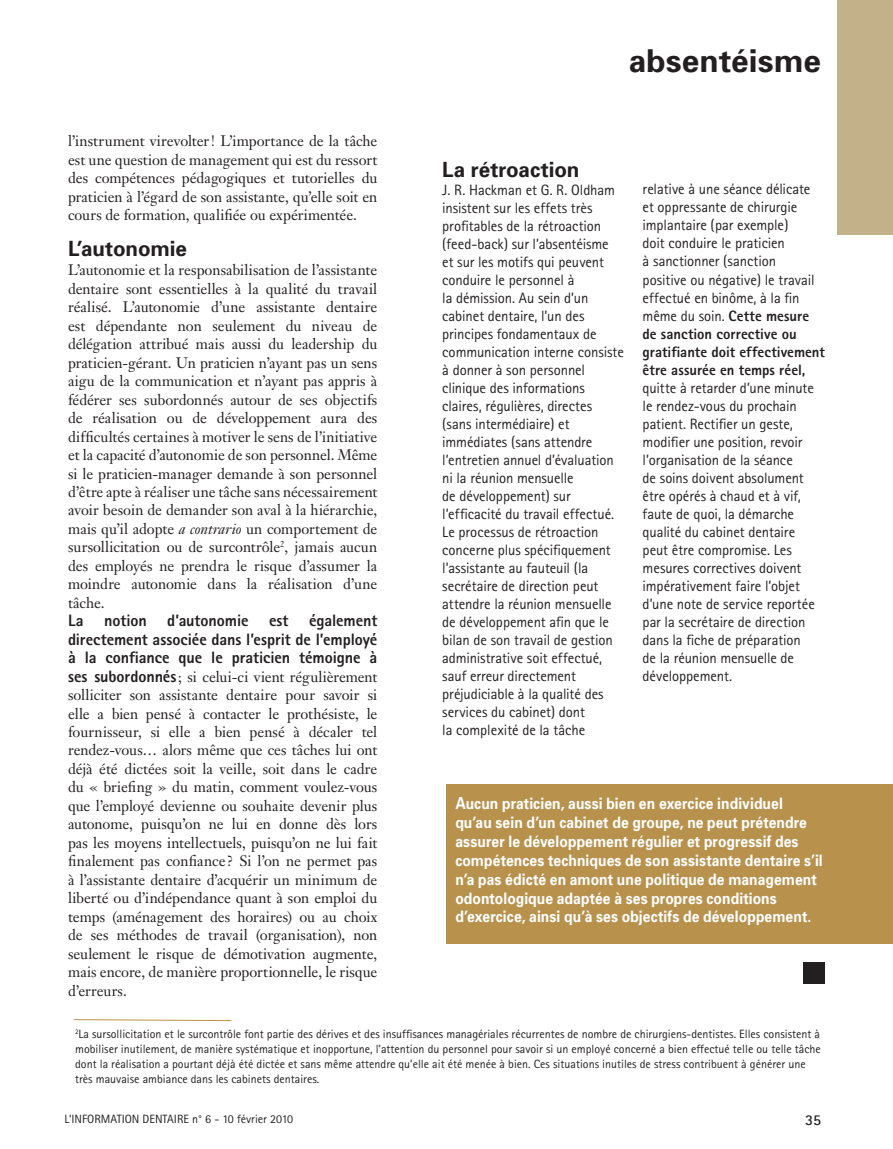
<style>
.page{position:relative;width:893px;height:1149px;background:#fff}
.page>*{position:absolute;margin:0;border:0;box-sizing:border-box;transform-origin:0 0}
.t1{font:700 31.5px "Univers";letter-spacing:.005em;color:#231f20}
.Inter_couleur{font:700 21px "Univers";letter-spacing:-.005em;color:#231f20}
.Texte_courant{font:800 16.5px/18.5px "Rotis Sans Serif";letter-spacing:-.005em;color:#231f20;text-align:justify}
.encadre_couleur{font:700 15.75px/18.9px "Univers";letter-spacing:.01em;color:#fff;scale:.88 1}
.Texte_courant-2{font:15px/18.5px "Janson Text";letter-spacing:-.005em;color:#231f20;text-align:justify}
.Texte_petit_couleur{font:15px/18px "Rotis Sans Serif";letter-spacing:-.005em;color:#231f20}
.t2{font:700 15px "Rotis Sans Serif";color:#231f20}
.t3{font:12px/15px "Rotis Sans Serif";color:#231f20}
.s1{font-style:italic}
.s2{font-family:"Rotis Sans Serif";font-weight:800;font-size:16.5px}
.s3{font-weight:800}
.s4{font-size:16.5px}
</style>
<div class="page">
<div style="left:838px;top:0;width:55px;height:234px;background:#c3b289"></div>
<div style="left:446px;top:783px;width:447px;height:160px;background:#b8924d"></div>
<div style="left:803px;top:962px;width:21px;height:21px;background:#231f20"></div>
<svg style="left:74px;top:1019px;width:158px;height:2px"></svg>
<p class="Texte_courant-2" style="left:68px;top:131px;width:311px">l’instrument virevolter! L’importance de la tâche est une question de management qui est du ressort des compétences pédagogiques et tutorielles du praticien à l’égard de son assistante, qu’elle soit en cours de formation, qualifiée ou expérimentée.</p>
<p class="Inter_couleur" style="left:68px;top:236px;width:120px">L’autonomie</p>
<p class="Texte_courant-2" style="left:68px;top:261px;width:311px">L’autonomie et la responsabilisation de l’assistante dentaire sont essentielles à la qualité du travail réalisé. L’autonomie d’une assistante dentaire est dépendante non seulement du niveau de délégation attribué mais aussi du leadership du praticien-gérant. Un praticien n’ayant pas un sens aigu de la communication et n’ayant pas appris à fédérer ses subordonnés autour de ses objectifs de réalisation ou de développement aura des difficultés certaines à motiver le sens de l’initiative et la capacité d’autonomie de son personnel. Même si le praticien-manager demande à son personnel d’être apte à réaliser une tâche sans nécessairement avoir besoin de demander son aval à la hiérarchie, mais qu’il adopte <span class="s1">a contrario</span> un comportement de sursollicitation ou de surcontrôle<sup>2</sup>, jamais aucun des employés ne prendra le risque d’assumer la moindre autonomie dans la réalisation d’une tâche.</p>
<p class="Texte_courant" style="left:68px;top:611px;width:311px">La notion d’autonomie est également directement associée dans l’esprit de l’employé à la confiance que le praticien témoigne à</p>
<p class="Texte_courant-2" style="left:68px;top:667px;width:311px"><span class="s2">ses subordonnés</span>; si celui-ci vient régulièrement solliciter son assistante dentaire pour savoir si elle a bien pensé à contacter le prothésiste, le fournisseur, si elle a bien pensé à décaler tel rendez-vous… alors même que ces tâches lui ont déjà été dictées soit la veille, soit dans le cadre du « briefing » du matin, comment voulez-vous que l’employé devienne ou souhaite devenir plus autonome, puisqu’on ne lui en donne dès lors pas les moyens intellectuels, puisqu’on ne lui fait finalement pas confiance? Si l’on ne permet pas à l’assistante dentaire d’acquérir un minimum de liberté ou d’indépendance quant à son emploi du temps (aménagement des horaires) ou au choix de ses méthodes de travail (organisation), non seulement le risque de démotivation augmente, mais encore, de manière proportionnelle, le risque d’erreurs.</p>
<h1 class="t1" style="left:629px;top:42px;width:194px">absentéisme</h1>
<p class="Inter_couleur" style="left:442px;top:157px;width:139px">La rétroaction</p>
<p class="Texte_petit_couleur" style="left:442px;top:181px;width:183px">J. R. Hackman et G. R. Oldham insistent sur les effets très profitables de la rétroaction (feed-back) sur l’absentéisme et sur les motifs qui peuvent conduire le personnel à<br>la démission. Au sein d’un cabinet dentaire, l’un des principes fondamentaux de communication interne consiste à donner à son personnel clinique des informations claires, régulières, directes (sans intermédiaire) et immédiates (sans attendre l’entretien annuel d’évaluation ni la réunion mensuelle<br>de développement) sur l’efficacité du travail effectué.<br>Le processus de rétroaction concerne plus spécifiquement l’assistante au fauteuil (la secrétaire de direction peut attendre la réunion mensuelle de développement afin que le bilan de son travail de gestion administrative soit effectué, sauf erreur directement préjudiciable à la qualité des services du cabinet) dont<br>la complexité de la tâche</p>
<p class="Texte_petit_couleur" style="left:643px;top:180px;width:184px">relative à une séance délicate et oppressante de chirurgie implantaire (par exemple)<br>doit conduire le praticien<br>à sanctionner (sanction<br>positive ou négative) le travail effectué en binôme, à la fin même du soin. <span class="s3">Cette mesure de sanction corrective ou gratifiante doit effectivement être assurée en temps réel, </span>quitte à retarder d’une minute le rendez-vous du prochain patient. Rectifier un geste, modifier une position, revoir l’organisation de la séance<br>de soins doivent absolument être opérés à chaud et à vif, faute de quoi, la démarche qualité du cabinet dentaire<br>peut être compromise. Les mesures correctives doivent impérativement faire l’objet d’une note de service reportée par la secrétaire de direction dans la fiche de préparation<br>de la réunion mensuelle de développement.</p>
<p class="encadre_couleur" style="left:455px;top:793px;width:419px"><span class="s4">A</span>ucun praticien, aussi bien en exercice individuel qu’au sein d’un cabinet de groupe, ne peut prétendre assurer le développement régulier et progressif des compétences techniques de son assistante dentaire s’il n’a pas édicté en amont une politique de management odontologique adaptée à ses propres conditions d’exercice, ainsi qu’à ses objectifs de développement.</p>
<p class="t3" style="left:75px;top:1025px;width:747px"><sup>2</sup>La sursollicitation et le surcontrôle font partie des dérives et des insuffisances managériales récurrentes de nombre de chirurgiens-dentistes. Elles consistent à mobiliser inutilement, de manière systématique et inopportune, l’attention du personnel pour savoir si un employé concerné a bien effectué telle ou telle tâche dont la réalisation a pourtant déjà été dictée et sans même attendre qu’elle ait été menée à bien. Ces situations inutiles de stress contribuent à générer une très mauvaise ambiance dans les cabinets dentaires.</p>
<p class="t3" style="left:65px;top:1110px;width:230px">L’INFORMATION DENTAIRE n° 6 - 10 février 2010</p>
<p class="t2" style="left:805px;top:1110px;width:18px">35</p>
</div>
